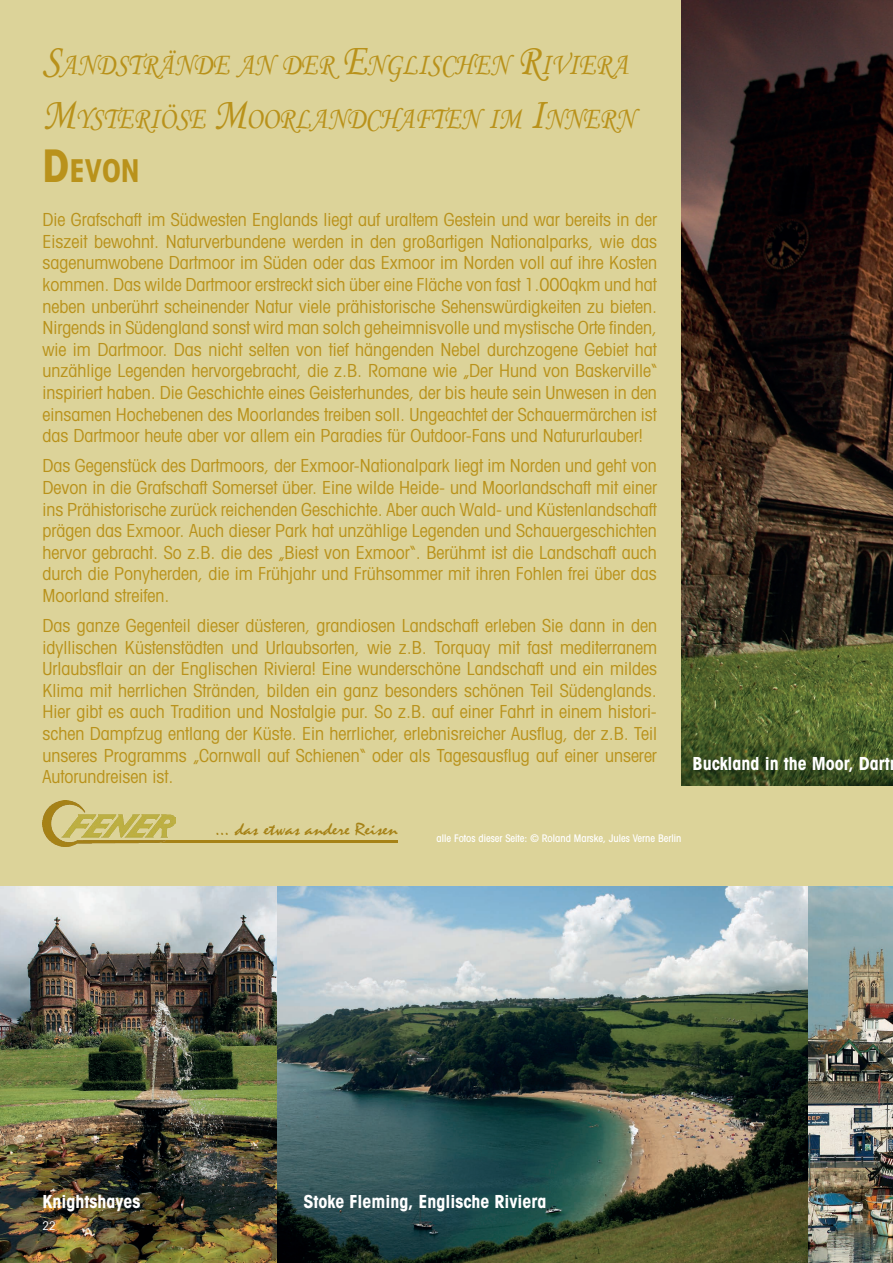
<style>
.page{position:relative;width:893px;height:1263px;background:#dcd399}
.page>*{position:absolute;margin:0;border:0;box-sizing:border-box;transform-origin:0 0}
.t1{font:31.5px "Monotype Corsiva";color:#b9921b;scale:.86 1}
.t2{font:700 condensed 31.5px "Avant Garde";color:#b9921b}
.t3{font:condensed 18px/21.6px "Avant Garde";color:#b9921b;text-align:justify}
.t4{font:700 condensed 18px "Avant Garde";color:#fff}
.t5{font:18px "Mistral";color:#a68216;scale:1.19 1}
.t6{font:condensed 12px "Avant Garde";color:#fff}
.t7{font:500 condensed 10.5px "Avant Garde";color:#fff}
.s1{font-size:45px}
</style>
<div class="page">
<img style="left:681px;top:0;width:212px;height:785px">
<img style="left:797px;top:886px;width:96px;height:377px">
<img style="left:0;top:887px;width:808px;height:376px">
<hr style="left:84px;top:840px;width:314px;height:2px;background:#a68216">
<img style="left:43px;top:801px;width:132px;height:45px">
<p class="t1" style="left:43px;top:45px;width:682px"><span class="s1">S</span>ANDSTRÄNDE AN DER <span class="s1">E</span>NGLISCHEN <span class="s1">R</span>IVIERA</p>
<p class="t1" style="left:43px;top:99px;width:690px"><span class="s1">M</span>YSTERIÖSE <span class="s1">M</span>OORLANDCHAFTEN IM <span class="s1">I</span>NNERN</p>
<p class="t2" style="left:43px;top:150px;width:99px"><span class="s1">D</span>EVON</p>
<p class="t3" style="left:43px;top:208px;width:616px">Die Grafschaft im Südwesten Englands liegt auf uraltem Gestein und war bereits in der Eiszeit bewohnt. Naturverbundene werden in den großartigen Nationalparks, wie das sagenumwobene Dartmoor im Süden oder das Exmoor im Norden voll auf ihre Kosten kommen. Das wilde Dartmoor erstreckt sich über eine Fläche von fast 1.000qkm und hat neben unberührt scheinender Natur viele prähistorische Sehenswürdigkeiten zu bieten.<br>Nirgends in Südengland sonst wird man solch geheimnisvolle und mystische Orte finden, wie im Dartmoor. Das nicht selten von tief hängenden Nebel durchzogene Gebiet hat unzählige Legenden hervorgebracht, die z.B. Romane wie „Der Hund von Baskerville“ inspiriert haben. Die Geschichte eines Geisterhundes, der bis heute sein Unwesen in den einsamen Hochebenen des Moorlandes treiben soll. Ungeachtet der Schauermärchen ist das Dartmoor heute aber vor allem ein Paradies für Outdoor-Fans und Natururlauber!</p>
<p class="t3" style="left:43px;top:455px;width:616px">Das Gegenstück des Dartmoors, der Exmoor-Nationalpark liegt im Norden und geht von Devon in die Grafschaft Somerset über. Eine wilde Heide- und Moorlandschaft mit einer ins Prähistorische zurück reichenden Geschichte. Aber auch Wald- und Küstenlandschaft prägen das Exmoor. Auch dieser Park hat unzählige Legenden und Schauergeschichten hervor gebracht. So z.B. die des „Biest von Exmoor“. Berühmt ist die Landschaft auch durch die Ponyherden, die im Frühjahr und Frühsommer mit ihren Fohlen frei über das Moorland streifen.</p>
<p class="t3" style="left:43px;top:614px;width:616px">Das ganze Gegenteil dieser düsteren, grandiosen Landschaft erleben Sie dann in den idyllischen Küstenstädten und Urlaubsorten, wie z.B. Torquay mit fast mediterranem Urlaubsflair an der Englischen Riviera! Eine wunderschöne Landschaft und ein mildes Klima mit herrlichen Stränden, bilden ein ganz besonders schönen Teil Südenglands.<br>Hier gibt es auch Tradition und Nostalgie pur. So z.B. auf einer Fahrt in einem histori&shy;schen Dampfzug entlang der Küste. Ein herrlicher, erlebnisreicher Ausflug, der z.B. Teil unseres Programms „Cornwall auf Schienen“ oder als Tagesausflug auf einer unserer Autorundreisen ist.</p>
<p class="t4" style="left:693px;top:752px;width:199px">Buckland in the Moor, Dart</p>
<p class="t5" style="left:215px;top:818px;width:155px">... das etwas andere Reisen</p>
<p class="t7" style="left:437px;top:831px;width:246px">alle Fotos dieser Seite: © Roland Marske, Jules Verne Berlin</p>
<p class="t4" style="left:43px;top:1185px;width:59px">Lustligh</p>
<p class="t4" style="left:43px;top:1190px;width:99px">Knightshayes</p>
<p class="t6" style="left:43px;top:1218px;width:15px">22</p>
<p class="t4" style="left:303px;top:1190px;width:245px">Stoke Fleming, Englische Riviera</p>
</div>
